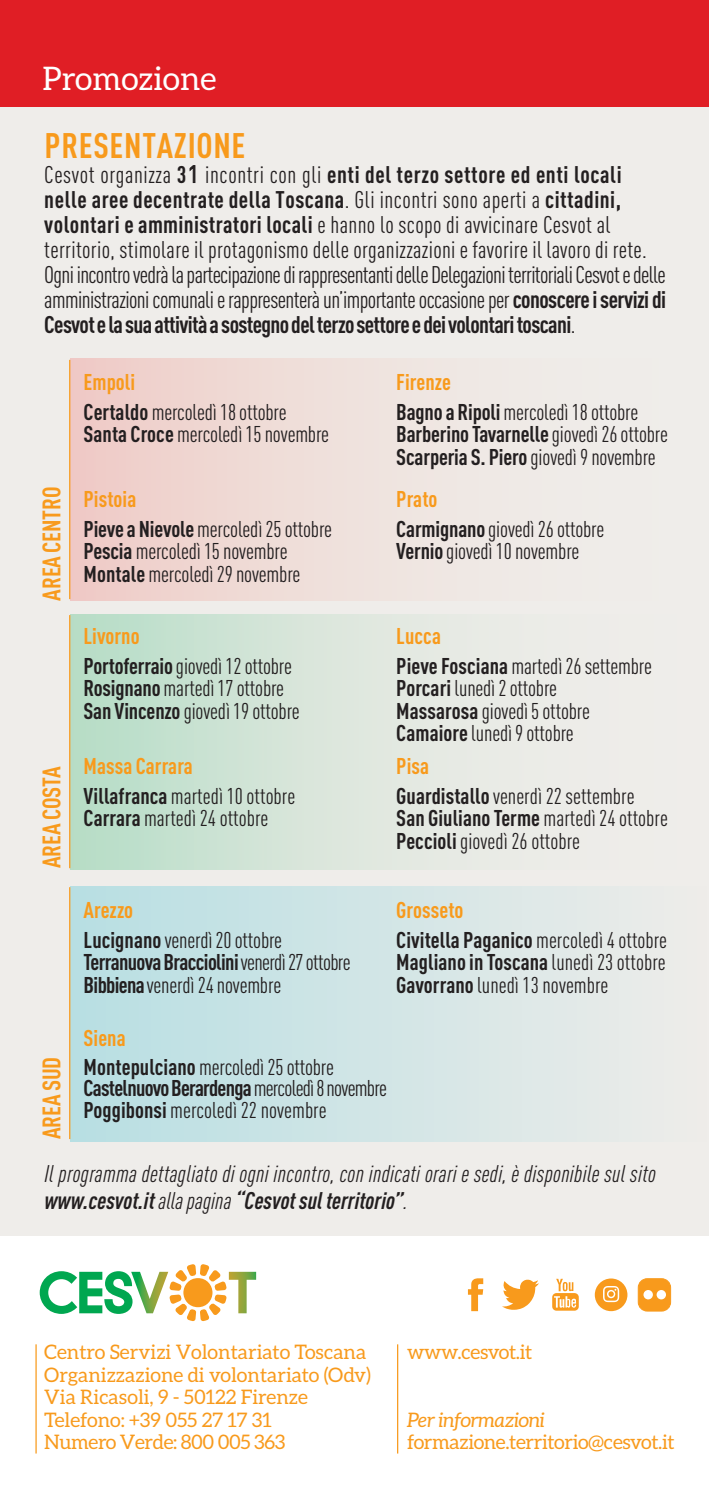
<style>
.page{position:relative;width:709px;height:1489px;background:#fff}
.page>*{position:absolute;margin:0;border:0;box-sizing:border-box;transform-origin:0 0}
.t1{font:700 condensed 35px "DIN Pro";letter-spacing:.02em;color:#f89a1c}
.t2{font:32.5px "Aleo";color:#fff}
.t3{font:700 condensed 25px "DIN Pro";letter-spacing:-.005em;color:#f89a1c}
.t4{font:condensed 23.75px/25px "DIN Pro";letter-spacing:-.025em;color:#231f20}
.t5{font:italic condensed 23.75px/27.5px "DIN Pro";letter-spacing:.015em;color:#231f20}
.t6{font:condensed 22.5px/29.5px "DIN Pro";letter-spacing:-.01em;color:#231f20}
.t7{font:700 condensed 22.5px/22.5px "DIN Pro";letter-spacing:-.005em;color:#231f20}
.t8{font:20px/22.5px "Aleo";color:#f89a1c}
.t9{font:20px "Aleo";letter-spacing:-.02em;color:#f89a1c}
.t10{font:italic 20px "Aleo";letter-spacing:-.02em;color:#f89a1c}
.s1{font-weight:700}
.s2{font-stretch:normal}
.s3{font-weight:700;color:#f89a1c}
.s4{font-weight:400}
.s5{color:#f89a1c}
</style>
<div class="page">
<div style="left:0;top:0;width:709px;height:1235px;background:#efedea"></div>
<div style="left:71px;top:358px;width:638px;height:242px;background:linear-gradient(to right,#efcfca,#eff3f0)"></div>
<div style="left:71px;top:614px;width:638px;height:255px;background:linear-gradient(to right,#bedfcb,#f9f0f0)"></div>
<div style="left:71px;top:885px;width:638px;height:256px;background:linear-gradient(to right,#b7dfe3,#eeece9)"></div>
<hr style="left:69px;top:615px;width:1px;height:253px;background:#f89a1c">
<hr style="left:69px;top:360px;width:1px;height:239px;background:#f89a1c">
<hr style="left:69px;top:887px;width:1px;height:251px;background:#f89a1c">
<svg style="left:40px;top:1264px;width:216px;height:57px"></svg>
<svg style="left:552px;top:1278px;width:27px;height:32px"></svg>
<svg style="left:595px;top:1278px;width:32px;height:32px"></svg>
<div style="left:638px;top:1278px;width:32px;height:32px;background:#f89a1c;border-radius:9px"></div>
<div style="left:638px;top:1278px;width:32px;height:32px;border:1px solid #f89a1c;border-radius:9px"></div>
<svg style="left:643px;top:1289px;width:10px;height:10px"></svg>
<svg style="left:656px;top:1289px;width:10px;height:10px"></svg>
<svg style="left:468px;top:1278px;width:15px;height:32px"></svg>
<svg style="left:502px;top:1279px;width:37px;height:30px"></svg>
<hr style="left:35px;top:1344px;width:2px;height:109px;background:#f89a1c">
<hr style="left:397px;top:1344px;width:1px;height:109px;background:#f89a1c">
<div style="left:0;top:0;width:709px;height:107px;background:#e01e25"></div>
<h2 class="t2" style="left:43px;top:60px;width:175px">Promozione</h2>
<h1 class="t1" style="left:45px;top:119px;width:202px">PRESENTAZIONE</h1>
<p class="t4" style="left:44px;top:160px;width:623px">Cesvot organizza <span class="s1">3</span><span class="s2">1</span> incontri con gli <span class="s1">enti del terzo settore ed enti locali nelle aree decentrate della Toscana</span>. Gli incontri sono aperti a <span class="s1">cittadini, volontari e amministratori locali</span> e hanno lo scopo di avvicinare Cesvot al territorio, stimolare il protagonismo delle organizzazioni e favorire il lavoro di rete.<br>Ogni incontro vedrà la partecipazione di rappresentanti delle Delegazioni territoriali Cesvot e delle amministrazioni comunali e rappresenterà un’importante occasione per <span class="s1">conoscere i servizi di Cesvot e la sua attività a sostegno del terzo settore e dei volontari toscani</span>.</p>
<p class="t3" style="left:33px;top:600px;width:115px;rotate:-90deg">AREA CENTRO</p>
<p class="t3" style="left:33px;top:868px;width:103px;rotate:-90deg">AREA COSTA</p>
<p class="t3" style="left:33px;top:1138px;width:84px;rotate:-90deg">AREA SUD</p>
<p class="t6" style="left:83px;top:365px;width:204px"><span class="s3">Empoli<br></span><span class="s1">Certaldo</span> mercoledì 18 ottobre</p>
<p class="t6" style="left:83px;top:418px;width:247px"><span class="s1">Santa Croce</span> mercoledì 15 novembre</p>
<p class="t6" style="left:83px;top:482px;width:250px"><span class="s3">Pistoia<br></span><span class="s1">Pieve a Nievole</span> mercoledì 25 ottobre</p>
<p class="t6" style="left:83px;top:538px;width:218px;line-height:22.5px"><span class="s1">Pescia</span> mercoledì 15 novembre<br><span class="s1">Montale</span> mercoledì 29 novembre</p>
<p class="t6" style="left:83px;top:620px;width:210px"><span class="s3">Livorno<br></span><span class="s1">Portoferraio</span> giovedì 12 ottobre</p>
<p class="t6" style="left:83px;top:675px;width:218px;line-height:22.5px"><span class="s1">Rosignano</span> martedì 17 ottobre<br><span class="s1">San Vincenzo</span> giovedì 19 ottobre</p>
<p class="t6" style="left:83px;top:749px;width:213px"><span class="s3">Massa Carrara<br></span><span class="s1">Villafranca</span> martedì 10 ottobre</p>
<p class="t6" style="left:83px;top:801px;width:186px"><span class="s1">Carrara</span> martedì 24 ottobre</p>
<p class="t6" style="left:396px;top:365px;width:243px"><span class="s3">Firenze<br></span><span class="s1">Bagno a Ripoli</span> mercoledì 18 ottobre</p>
<p class="t7" style="left:396px;top:421px;width:273px">Barberino Tavarnelle <span class="s4">giovedì 26 ottobre<br></span>Scarperia S. Piero <span class="s4">giovedì 9 novembre</span></p>
<p class="t6" style="left:396px;top:482px;width:209px"><span class="s3">Prato<br></span><span class="s1">Carmignano</span> giovedì 26 ottobre</p>
<p class="t6" style="left:396px;top:534px;width:185px"><span class="s1">Vernio</span> giovedì 10 novembre</p>
<p class="t6" style="left:396px;top:620px;width:257px"><span class="s3">Lucca<br></span><span class="s1">Pieve Fosciana</span> martedì 26 settembre</p>
<p class="t6" style="left:396px;top:675px;width:195px;line-height:22.5px"><span class="s1">Porcari</span> lunedì 2 ottobre<br><span class="s1">Massarosa</span> giovedì 5 ottobre<br><span class="s1">Camaiore</span> lunedì 9 ottobre</p>
<p class="t6" style="left:396px;top:749px;width:240px"><span class="s3">Pisa<br></span><span class="s1">Guardistallo</span> venerdì 22 settembre</p>
<p class="t6" style="left:396px;top:805px;width:273px;line-height:22.5px"><span class="s1">San Giuliano Terme</span> martedì 24 ottobre<br><span class="s1">Peccioli</span> giovedì 26 ottobre</p>
<p class="t6" style="left:83px;top:893px;width:200px"><span class="s3">Arezzo<br></span><span class="s1">Lucignano</span> venerdì 20 ottobre</p>
<p class="t6" style="left:83px;top:949px;width:268px;line-height:22.5px"><span class="s1">Terranuova Bracciolini</span> venerdì27 ottobre<br><span class="s1">Bibbiena</span> venerdì 24 novembre</p>
<p class="t6" style="left:83px;top:1021px;width:252px"><span class="s3">Siena<br></span><span class="s1">Montepulciano</span> mercoledì 25 ottobre</p>
<p class="t6" style="left:83px;top:1076px;width:305px;line-height:21.2px"><span class="s1">Castelnuovo Berardenga</span> mercoledì 8 novembre<br><span class="s1">Poggibonsi</span> mercoledì 22 novembre</p>
<p class="t7" style="left:396px;top:893px;width:272px;line-height:29.5px"><span class="s5">Grosseto<br></span>Civitella Paganico <span class="s4">mercoledì 4 ottobre</span></p>
<p class="t6" style="left:396px;top:949px;width:271px;line-height:22.5px"><span class="s1">Magliano in Toscana</span> lunedì 23 ottobre<br><span class="s1">Gavorrano</span> lunedì 13 novembre</p>
<p class="t5" style="left:44px;top:1157px;width:613px">Il programma dettagliato di ogni incontro, con indicati orari e sedi, è disponibile sul sito <span class="s1">www.cesvot.it</span> alla pagina <span class="s1">“Cesvot sul territorio”</span>.</p>
<p class="t8" style="left:44px;top:1340px;width:328px">Centro Servizi Volontariato Toscana<br>Organizzazione di volontariato (Odv)<br>Via Ricasoli, 9 - 50122 Firenze<br>Telefono: +39 055 27 17 31<br>Numero Verde: 800 005 363</p>
<p class="t9" style="left:407px;top:1340px;width:127px">www.cesvot.it</p>
<p class="t10" style="left:407px;top:1407px;width:139px">Per informazioni</p>
<p class="t9" style="left:407px;top:1430px;width:269px">formazione.territorio@cesvot.it</p>
</div>
